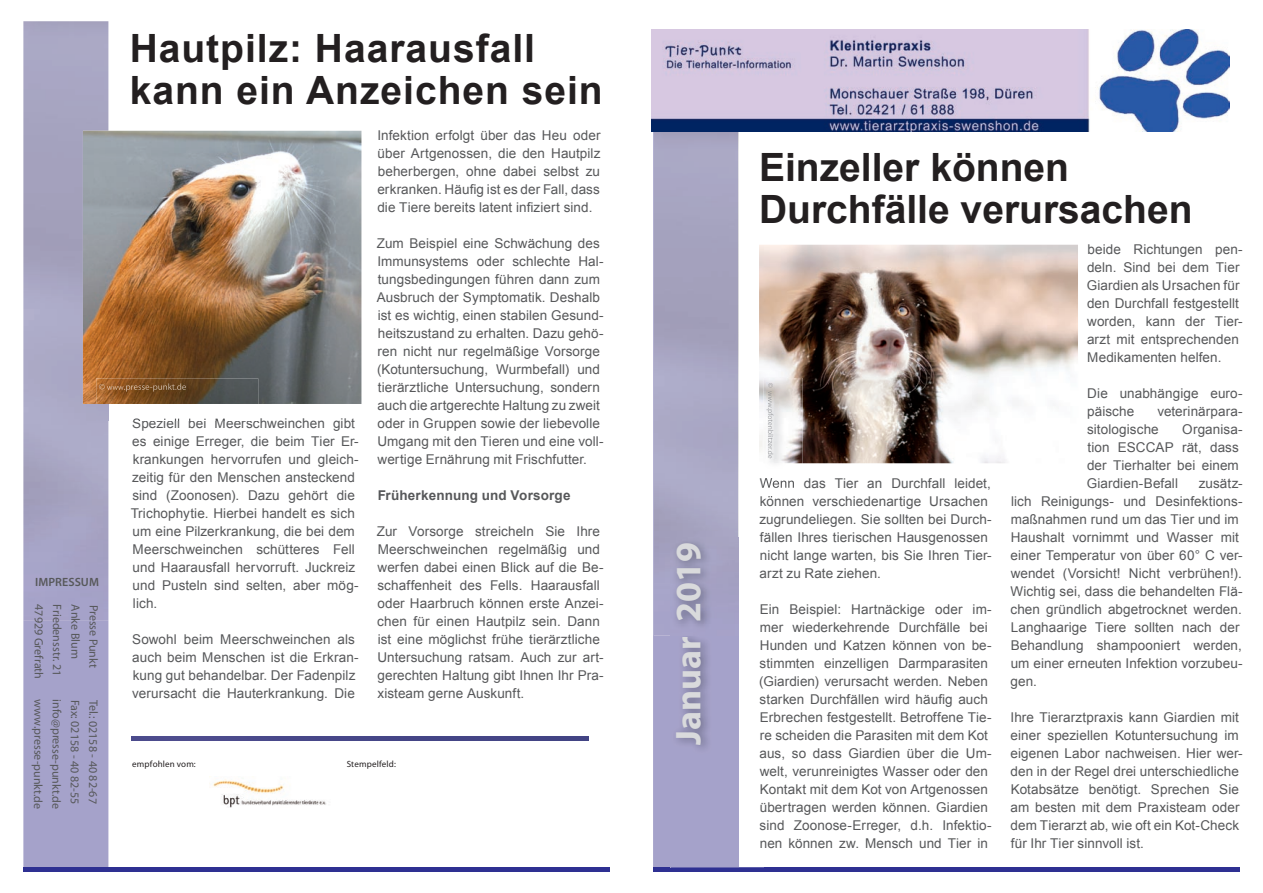
<style>
.page{position:relative;width:1263px;height:893px;background:#fff}
.page>*{position:absolute;margin:0;border:0;box-sizing:border-box;transform-origin:0 0}
.t1{font:700 39px/42px "Arial";letter-spacing:.025em;color:#231f20}
.t2{font:700 39px/42px "Arial";color:#231f20}
.t3{font:700 36px "Myriad Pro";color:#d9dadc}
.t4{font:13.5px/18px "Arial";letter-spacing:.005em;color:#57585a}
.t5{font:700 13.5px "Arial";letter-spacing:.01em;color:#57585a}
.t6{font:12px "Myriad Pro";letter-spacing:-.005em;color:#57585a}
.t7{font:600 12px "Myriad Pro";letter-spacing:.005em;color:#57585a}
.t8{font:9px "Myriad Pro";letter-spacing:.02em;color:#231f20}
</style>
<div class="page">
<div style="left:23px;top:621px;width:85px;height:246px;background:#a5a2ca"></div>
<div style="left:23px;top:867px;width:587px;height:5px;background:#2e3092"></div>
<img style="left:23px;top:21px;width:85px;height:600px">
<hr style="left:132px;top:737px;width:457px;height:4px;background:#464788">
<img style="left:209px;top:776px;width:117px;height:32px">
<svg style="left:653px;top:132px;width:18px;height:735px;background:#a6a3ca"></svg>
<div style="left:653px;top:867px;width:586px;height:5px;background:#2e3092"></div>
<img style="left:654px;top:132px;width:84px;height:504px">
<img style="left:652px;top:30px;width:578px;height:102px">
<img style="left:671px;top:538px;width:68px;height:329px">
<img style="left:671px;top:867px;width:93px;height:1px">
<img style="left:759px;top:245px;width:319px;height:218px">
<img style="left:83px;top:131px;width:278px;height:273px">
<img style="left:763px;top:378px;width:39px;height:86px">
<img style="left:763px;top:478px;width:31px;height:10px">
<img style="left:766px;top:383px;width:7px;height:75px">
<img style="left:96px;top:378px;width:162px;height:42px">
<img style="left:133px;top:418px;width:125px;height:2px">
<svg style="left:99px;top:384px;width:6px;height:6px"></svg>
<img style="left:107px;top:386px;width:16px;height:4px">
<img style="left:124px;top:383px;width:62px;height:9px">
<p class="t7" style="left:35px;top:574px;width:65px">IMPRESSUM</p>
<p class="t6" style="left:46px;top:604px;width:76px;rotate:90deg">47929 Grefrath</p>
<p class="t6" style="left:65px;top:604px;width:73px;rotate:90deg">Friedensstr. 21</p>
<p class="t6" style="left:83px;top:604px;width:56px;rotate:90deg">Anke Blum</p>
<p class="t6" style="left:101px;top:604px;width:65px;rotate:90deg">Presse Punkt</p>
<p class="t6" style="left:46px;top:699px;width:111px;rotate:90deg">www.presse-punkt.de</p>
<p class="t6" style="left:64px;top:699px;width:111px;rotate:90deg">info@presse-punkt.de</p>
<p class="t6" style="left:82px;top:699px;width:106px;rotate:90deg">Fax: 02158 - 40 82-55</p>
<p class="t6" style="left:101px;top:700px;width:106px;rotate:90deg">Tel.: 02158 - 40 82-67</p>
<h1 class="t1" style="left:130px;top:29px;width:474px">Hautpilz: Haarausfall kann ein Anzeichen sein</h1>
<p class="t4" style="left:131px;top:414px;width:229px">Speziell bei Meerschweinchen gibt es einige Erreger, die beim Tier Er&shy;krankungen hervorrufen und gleich&shy;zeitig für den Menschen ansteckend sind (Zoonosen). Dazu gehört die Trichophytie. Hierbei handelt es sich um eine Pilzerkrankung, die bei dem Meerschweinchen schütteres Fell und Haarausfall hervorruft. Juckreiz und Pusteln sind selten, aber mög&shy;lich.</p>
<p class="t4" style="left:132px;top:630px;width:228px">Sowohl beim Meerschweinchen als auch beim Menschen ist die Erkran&shy;kung gut behandelbar. Der Fadenpilz verursacht die Hauterkrankung. Die</p>
<p class="t4" style="left:377px;top:126px;width:225px;text-align:justify">Infektion erfolgt über das Heu oder über Artgenossen, die den Hautpilz beherbergen, ohne dabei selbst zu erkranken. Häufig ist es der Fall, dass die Tiere bereits latent infiziert sind.</p>
<p class="t4" style="left:377px;top:234px;width:228px">Zum Beispiel eine Schwächung des Immunsystems oder schlechte Hal&shy;tungsbedingungen führen dann zum Ausbruch der Symptomatik. Deshalb ist es wichtig, einen stabilen Gesund&shy;heitszustand zu erhalten. Dazu gehö&shy;ren nicht nur regelmäßige Vorsorge (Kotuntersuchung, Wurmbefall) und tierärztliche Untersuchung, sondern auch die artgerechte Haltung zu zweit oder in Gruppen sowie der liebevolle Umgang mit den Tieren und eine voll&shy;wertige Ernährung mit Frischfutter.</p>
<p class="t5" style="left:378px;top:486px;width:194px">Früherkennung und Vorsorge</p>
<p class="t4" style="left:377px;top:522px;width:229px">Zur Vorsorge streicheln Sie Ihre Meerschweinchen regelmäßig und werfen dabei einen Blick auf die Be&shy;schaffenheit des Fells. Haarausfall oder Haarbruch können erste Anzei&shy;chen für einen Hautpilz sein. Dann ist eine möglichst frühe tierärztliche Untersuchung ratsam. Auch zur art&shy;gerechten Haltung gibt Ihnen Ihr Pra&shy;xisteam gerne Auskunft.</p>
<p class="t8" style="left:132px;top:758px;width:65px">empfohlen vom:</p>
<p class="t8" style="left:347px;top:758px;width:51px">Stempelfeld:</p>
<h2 class="t3" style="left:665px;top:745px;width:204px;rotate:-90deg">Januar 2019</h2>
<h1 class="t2" style="left:759px;top:148px;width:435px">Einzeller können<br>Durchfälle verursachen</h1>
<p class="t4" style="left:759px;top:474px;width:234px">Wenn das Tier an Durchfall leidet, können verschiedenartige Ursachen zugrundeliegen. Sie sollten bei Durch&shy;fällen Ihres tierischen Hausgenossen nicht lange warten, bis Sie Ihren Tier&shy;arzt zu Rate ziehen.</p>
<p class="t4" style="left:759px;top:600px;width:234px">Ein Beispiel: Hartnäckige oder im&shy;mer wiederkehrende Durchfälle bei Hunden und Katzen können von be&shy;stimmten einzelligen Darmparasiten (Giardien) verursacht werden. Neben starken Durchfällen wird häufig auch Erbrechen festgestellt. Betroffene Tie&shy;re scheiden die Parasiten mit dem Kot aus, so dass Giardien über die Um&shy;welt, verunreinigtes Wasser oder den Kontakt mit dem Kot von Artgenossen übertragen werden können. Giardien sind Zoonose-Erreger, d.h. Infektio&shy;nen können zw. Mensch und Tier in</p>
<p class="t4" style="left:1087px;top:240px;width:157px">beide Richtungen pen&shy;deln. Sind bei dem Tier<br>Giardien als Ursachen für den Durchfall festgestellt worden, kann der Tier&shy;arzt mit entsprechenden<br>Medikamenten helfen.</p>
<p class="t4" style="left:1087px;top:384px;width:157px">Die unabhängige euro&shy;päische</p>
<p class="t4" style="left:1087px;top:402px;width:157px;text-indent:70px">veterinärpara&shy;sitologische</p>
<p class="t4" style="left:1087px;top:420px;width:157px;text-indent:96px">Organisa&shy;tion ESCCAP rät, dass der Tierhalter bei einem<br>Giardien-Befall</p>
<p class="t4" style="left:1010px;top:474px;width:234px;text-indent:188px">zusätz&shy;lich Reinigungs- und Desinfektions&shy;maßnahmen rund um das Tier und im<br>Haushalt vornimmt und Wasser mit einer Temperatur von über 60° C ver&shy;wendet (Vorsicht! Nicht verbrühen!).<br>Wichtig sei, dass die behandelten Flä&shy;chen gründlich abgetrocknet werden.<br>Langhaarige Tiere sollten nach der<br>Behandlung shampooniert werden, um einer erneuten Infektion vorzubeu&shy;gen.</p>
<p class="t4" style="left:1010px;top:708px;width:234px">Ihre Tierarztpraxis kann Giardien mit einer speziellen Kotuntersuchung im eigenen Labor nachweisen. Hier wer&shy;den in der Regel drei unterschiedliche Kotabsätze benötigt. Sprechen Sie am besten mit dem Praxisteam oder dem Tierarzt ab, wie oft ein Kot-Check für Ihr Tier sinnvoll ist.</p>
</div>
